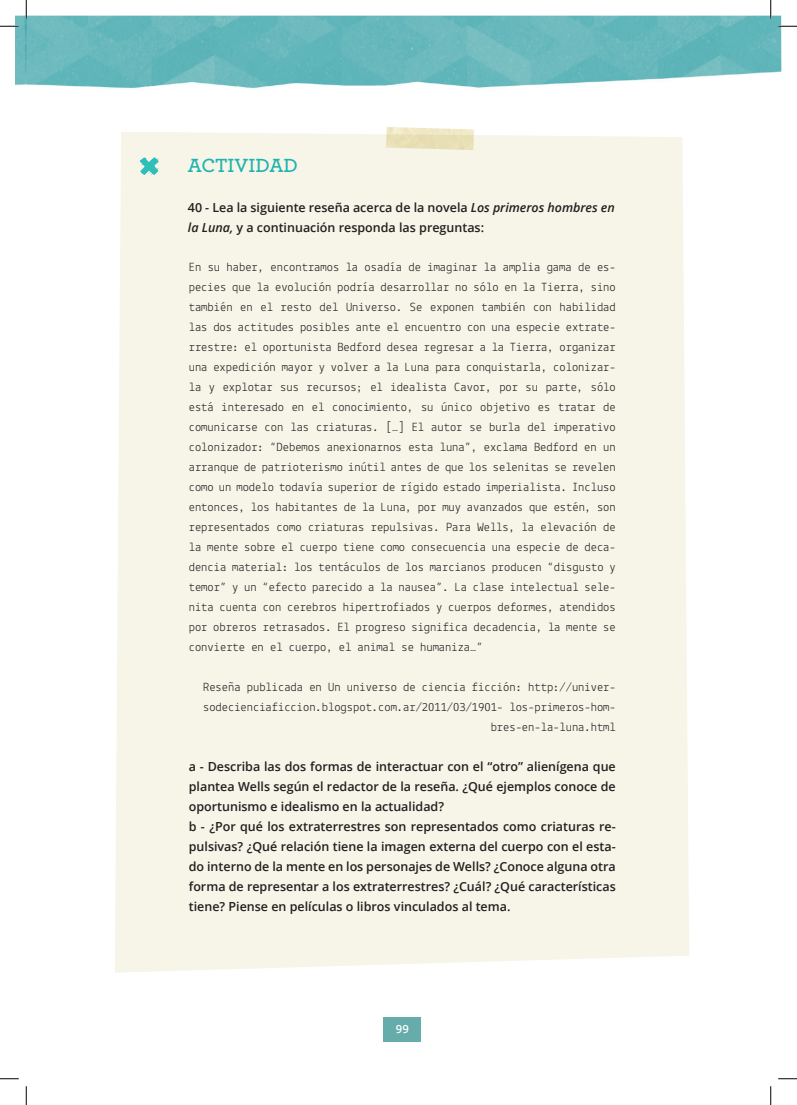
<style>
.page{position:relative;width:797px;height:1105px;background:#fff}
.page>*{position:absolute;margin:0;border:0;box-sizing:border-box;transform-origin:0 0}
.t1{font:600 20px "Archer";color:#1fb3af}
.t2{font:12.5px/20px "Lekton";color:#231f20;text-align:justify}
.t3{font:600 12.5px/20px "Open Sans";color:#231f20}
.t4{font:600 11.25px "Open Sans";color:#fff}
.s1{font-style:italic}
</style>
<div class="page">
<img style="left:16px;top:16px;width:9px;height:69px">
<img style="left:25px;top:16px;width:756px;height:73px">
<div style="left:383px;top:1017px;width:37px;height:25px;background:#65acab"></div>
<div style="left:115px;top:132px;width:574px;height:841px;background:#f6f5e8"></div>
<svg style="left:140px;top:154px;width:25px;height:21px"></svg>
<img style="left:385px;top:127px;width:90px;height:23px">
<svg style="left:0;top:25px;width:19px;height:2px"></svg>
<svg style="left:778px;top:25px;width:19px;height:2px"></svg>
<svg style="left:0;top:1078px;width:19px;height:1px"></svg>
<svg style="left:778px;top:1078px;width:19px;height:1px"></svg>
<svg style="left:25px;top:0;width:2px;height:19px"></svg>
<svg style="left:25px;top:1086px;width:2px;height:19px"></svg>
<svg style="left:770px;top:0;width:1px;height:19px"></svg>
<svg style="left:770px;top:1086px;width:1px;height:19px"></svg>
<h1 class="t1" style="left:188px;top:150px;width:111px">ACTIVIDAD</h1>
<p class="t3" style="left:188px;top:197px;width:428px">40 - Lea la siguiente reseña acerca de la novela <span class="s1">Los primeros hombres en la Luna,</span> y a continuación responda las preguntas:</p>
<p class="t2" style="left:189px;top:257px;width:428px">En su haber, encontramos la osadía de imaginar la amplia gama de es&shy;pecies que la evolución podría desarrollar no sólo en la Tierra, sino también en el resto del Universo. Se exponen también con habilidad las dos actitudes posibles ante el encuentro con una especie extrate&shy;rrestre: el oportunista Bedford desea regresar a la Tierra, organizar una expedición mayor y volver a la Luna para conquistarla, colonizar&shy;la y explotar sus recursos; el idealista Cavor, por su parte, sólo está interesado en el conocimiento, su único objetivo es tratar de comunicarse con las criaturas. […] El autor se burla del imperativo colonizador: “Debemos anexionarnos esta luna”, exclama Bedford en un arranque de patrioterismo inútil antes de que los selenitas se revelen como un modelo todavía superior de rígido estado imperialista. Incluso entonces, los habitantes de la Luna, por muy avanzados que estén, son representados como criaturas repulsivas. Para Wells, la elevación de la mente sobre el cuerpo tiene como consecuencia una especie de deca&shy;dencia material: los tentáculos de los marcianos producen “disgusto y temor” y un “efecto parecido a la nausea”. La clase intelectual sele&shy;nita cuenta con cerebros hipertrofiados y cuerpos deformes, atendidos por obreros retrasados. El progreso significa decadencia, la mente se convierte en el cuerpo, el animal se humaniza…”</p>
<p class="t2" style="left:203px;top:677px;width:414px;text-align:right">Reseña publicada en Un universo de ciencia ficción: http://univer&shy;sodecienciaficcion.blogspot.com.ar/2011/03/1901- los-primeros-hom&shy;bres-en-la-luna.html</p>
<p class="t3" style="left:189px;top:756px;width:428px">a - Describa las dos formas de interactuar con el “otro” alienígena que plantea Wells según el redactor de la reseña. ¿Qué ejemplos conoce de oportunismo e idealismo en la actualidad?<br>b - ¿Por qué los extraterrestres son representados como criaturas re&shy;pulsivas? ¿Qué relación tiene la imagen externa del cuerpo con el esta&shy;do interno de la mente en los personajes de Wells? ¿Conoce alguna otra forma de representar a los extraterrestres? ¿Cuál? ¿Qué características tiene? Piense en películas o libros vinculados al tema.</p>
<p class="t4" style="left:396px;top:1021px;width:14px">99</p>
</div>
